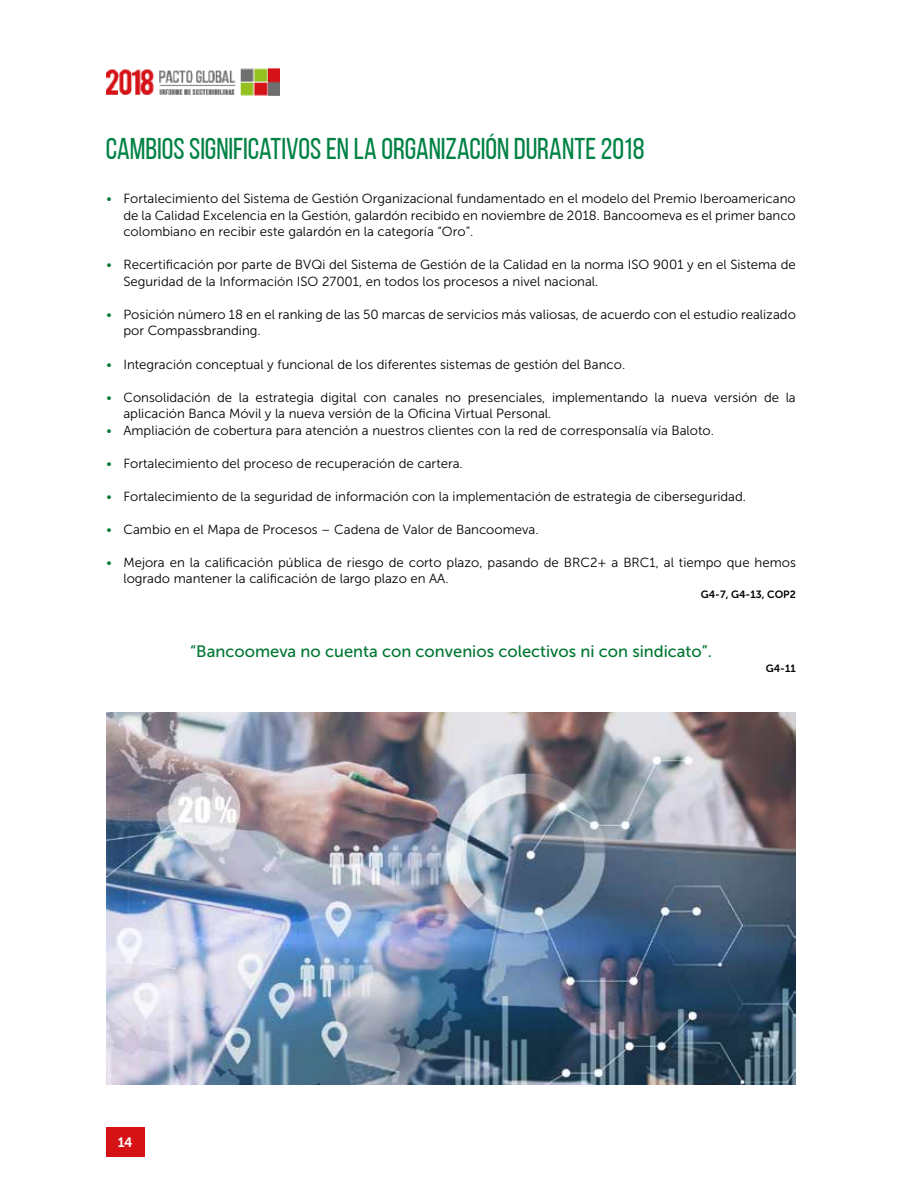
<style>
.page{position:relative;width:915px;height:1191px;background:#fff}
.page>*{position:absolute;margin:0;border:0;box-sizing:border-box;transform-origin:0 0}
.t1{font:30px "Bebas Neue";letter-spacing:-.005em;color:#008244}
.t2{font:16.5px "Museo Sans 500";color:#007732}
.t3{font:13.5px "Museo Sans 700";color:#fff}
.t4{font:13.2px/16.5px "Museo Sans 300";color:#000}
.t5{font:10.5px "Museo Sans 700";color:#000}
.s1{color:#007732}
</style>
<div class="page">
<div style="left:106px;top:1127px;width:38px;height:30px;background:#d51317"></div>
<img style="left:106px;top:68px;width:174px;height:28px">
<img style="left:106px;top:712px;width:689px;height:372px">
<h1 class="t1" style="left:106px;top:132px;width:540px">CAMBIOS SIGNIFICATIVOS EN LA ORGANIZACIÓN DURANTE 2018</h1>
<p class="t4" style="left:123px;top:191px;width:673px;text-align:justify;text-indent:-17px"><span class="s1">•</span> Fortalecimiento del Sistema de Gestión Organizacional fundamentado en el modelo del Premio Iberoamericano de la Calidad Excelencia en la Gestión, galardón recibido en noviembre de 2018. Bancoomeva es el primer banco colombiano en recibir este galardón en la categoría “Oro”.</p>
<p class="t4" style="left:123px;top:257px;width:673px;text-indent:-17px"><span class="s1">•</span> Recertificación por parte de BVQi del Sistema de Gestión de la Calidad en la norma ISO 9001 y en el Sistema de<br>Seguridad de la Información ISO 27001, en todos los procesos a nivel nacional.</p>
<p class="t4" style="left:123px;top:306px;width:673px;text-indent:-17px"><span class="s1">•</span> Posición número 18 en el ranking de las 50 marcas de servicios más valiosas, de acuerdo con el estudio realizado por Compassbranding.</p>
<p class="t4" style="left:106px;top:356px;width:520px"><span class="s1">•</span> Integración conceptual y funcional de los diferentes sistemas de gestión del Banco.</p>
<p class="t4" style="left:123px;top:389px;width:673px;text-indent:-17px"><span class="s1">•</span> Consolidación de la estrategia digital con canales no presenciales, implementando la nueva versión de la aplicación Banca Móvil y la nueva versión de la Oficina Virtual Personal.</p>
<p class="t4" style="left:106px;top:422px;width:609px"><span class="s1">•</span> Ampliación de cobertura para atención a nuestros clientes con la red de corresponsalía vía Baloto.</p>
<p class="t4" style="left:106px;top:455px;width:358px"><span class="s1">•</span> Fortalecimiento del proceso de recuperación de cartera.</p>
<p class="t4" style="left:106px;top:488px;width:641px"><span class="s1">•</span> Fortalecimiento de la seguridad de información con la implementación de estrategia de ciberseguridad.</p>
<p class="t4" style="left:106px;top:521px;width:433px"><span class="s1">•</span> Cambio en el Mapa de Procesos – Cadena de Valor de Bancoomeva.</p>
<p class="t4" style="left:123px;top:554px;width:673px;text-indent:-17px"><span class="s1">•</span> Mejora en la calificación pública de riesgo de corto plazo, pasando de BRC2+ a BRC1, al tiempo que hemos logrado mantener la calificación de largo plazo en AA.</p>
<p class="t5" style="left:700px;top:588px;width:97px">G4-7, G4-13, COP2</p>
<p class="t2" style="left:190px;top:642px;width:523px">“Bancoomeva no cuenta con convenios colectivos ni con sindicato”.</p>
<p class="t5" style="left:765px;top:663px;width:32px">G4-11</p>
<p class="t3" style="left:118px;top:1135px;width:16px">14</p>
</div>
